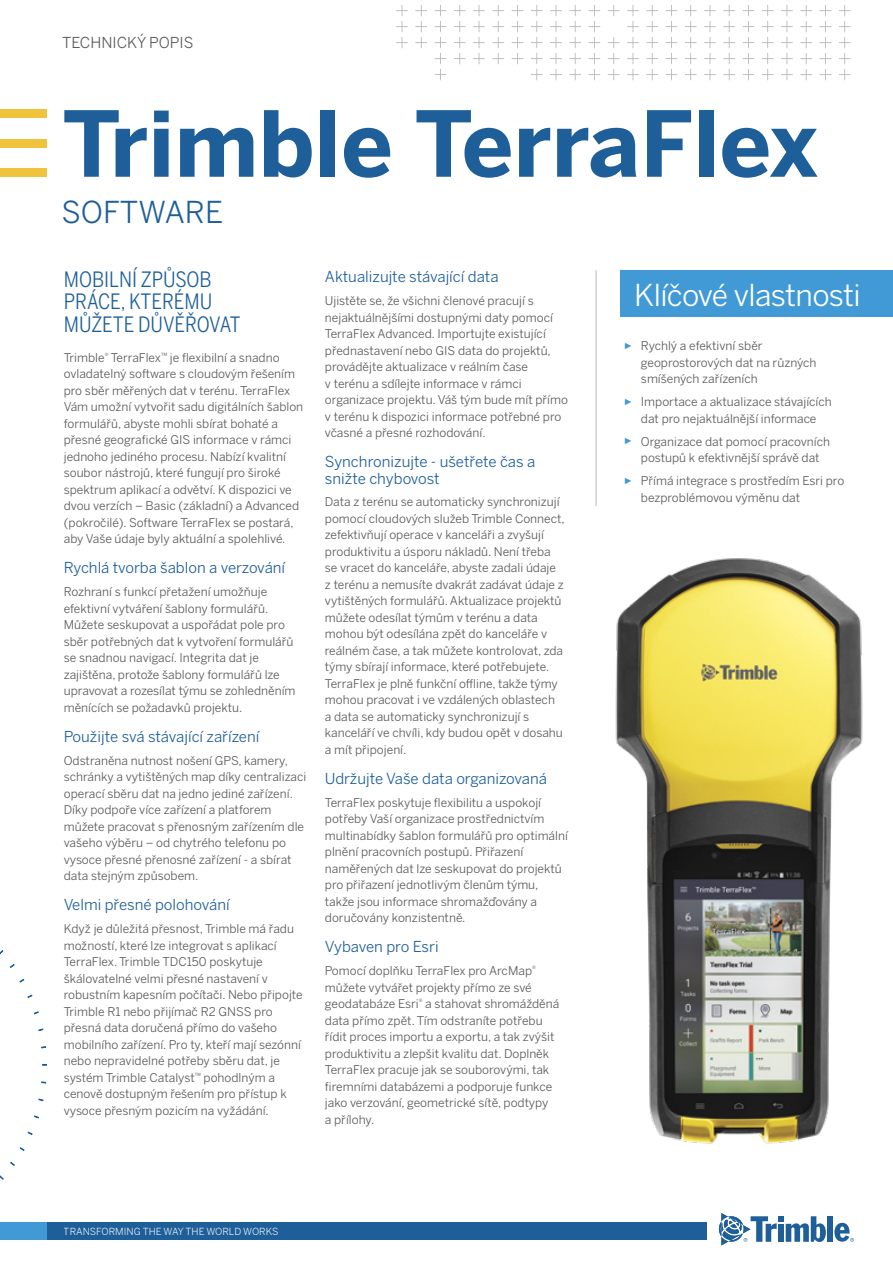
<style>
.page{position:relative;width:893px;height:1263px;background:#fff}
.page>*{position:absolute;margin:0;border:0;box-sizing:border-box;transform-origin:0 0}
.t1{font:700 90px "Benton Sans";color:#1e5f9a}
.t2{font:30px "Benton Sans";letter-spacing:-.02em;color:#fff}
.t3{font:30px "Benton Sans";color:#1e5f9a}
.t4{font:21px/22.5px "Benton Sans Condensed";color:#1e5f9a}
.t5{font:15px/16.5px "Benton Sans";color:#1e5f9a}
.t6{font:15px "Benton Sans";color:#59595b}
.t7{font:12px/16.5px "Benton Sans";color:#59595b}
.t8{font:9.75px "Benton Sans";color:#fff}
.s1{font-family:"Arial";font-size:9px;color:#4199d6}
</style>
<div class="page">
<svg style="left:396px;top:0;width:454px;height:80px"></svg>
<div style="left:0;top:110px;width:47px;height:8px;background:#efc33b"></div>
<div style="left:0;top:139px;width:47px;height:8px;background:#efc33b"></div>
<div style="left:0;top:168px;width:47px;height:8px;background:#efc33b"></div>
<div style="left:827px;top:1216px;width:6px;height:26px;background:#1e5f9a"></div>
<svg style="left:719px;top:1213px;width:107px;height:32px"></svg>
<svg style="left:834px;top:1223px;width:20px;height:19px"></svg>
<div style="left:0;top:1222px;width:704px;height:17px;background:#4199d6"></div>
<div style="left:47px;top:1222px;width:659px;height:17px;background:#1e5f9a"></div>
<div style="left:621px;top:270px;width:272px;height:47px;background:#4199d6"></div>
<hr style="left:595px;top:270px;width:2px;height:236px;background:#d0cfd0">
<svg style="left:41px;top:1081px;width:5px;height:3px"></svg>
<svg style="left:38px;top:1098px;width:6px;height:3px"></svg>
<svg style="left:34px;top:1115px;width:5px;height:4px"></svg>
<svg style="left:27px;top:1131px;width:6px;height:4px"></svg>
<svg style="left:19px;top:1147px;width:6px;height:4px"></svg>
<svg style="left:10px;top:1161px;width:5px;height:5px"></svg>
<svg style="left:0;top:950px;width:4px;height:5px"></svg>
<svg style="left:10px;top:963px;width:5px;height:5px"></svg>
<svg style="left:19px;top:978px;width:6px;height:5px"></svg>
<svg style="left:27px;top:994px;width:6px;height:4px"></svg>
<svg style="left:34px;top:1011px;width:5px;height:3px"></svg>
<svg style="left:38px;top:1028px;width:6px;height:3px"></svg>
<img style="left:615px;top:558px;width:248px;height:586px">
<p class="t6" style="left:62px;top:34px;width:133px">TECHNICKÝ POPIS</p>
<h1 class="t1" style="left:62px;top:87px;width:757px">Trimble TerraFlex</h1>
<h2 class="t3" style="left:62px;top:195px;width:163px">SOFTWARE</h2>
<h3 class="t4" style="left:64px;top:268px;width:178px">MOBILNÍ ZPŮSOB<br>PRÁCE, KTERÉMU<br>MŮŽETE DŮVĚŘOVAT</h3>
<p class="t7" style="left:64px;top:349px;width:241px">Trimble<sup>®</sup> TerraFlex<sup>™</sup> je flexibilní a snadno ovladatelný software s cloudovým řešením pro sběr měřených dat v terénu. TerraFlex Vám umožní vytvořit sadu digitálních šablon formulářů, abyste mohli sbírat bohaté a přesné geografické GIS informace v rámci jednoho jediného procesu. Nabízí kvalitní soubor nástrojů, které fungují pro široké spektrum aplikací a odvětví. K dispozici ve dvou verzích – Basic (základní) a Advanced (pokročilé). Software TerraFlex se postará, aby Vaše údaje byly aktuální a spolehlivé.</p>
<p class="t5" style="left:64px;top:560px;width:223px">Rychlá tvorba šablon a verzování</p>
<p class="t7" style="left:64px;top:584px;width:233px">Rozhraní s funkcí přetažení umožňuje efektivní vytváření šablony formulářů.<br>Můžete seskupovat a uspořádat pole pro sběr potřebných dat k vytvoření formulářů se snadnou navigací. Integrita dat je zajištěna, protože šablony formulářů lze upravovat a rozesílat týmu se zohledněním měnících se požadavků projektu.</p>
<p class="t5" style="left:64px;top:728px;width:197px">Použijte svá stávající zařízení</p>
<p class="t7" style="left:64px;top:752px;width:244px">Odstraněna nutnost nošení GPS, kamery, schránky a vytištěných map díky centralizaci operací sběru dat na jedno jediné zařízení.<br>Díky podpoře více zařízení a platforem můžete pracovat s přenosným zařízením dle vašeho výběru – od chytrého telefonu po vysoce přesné přenosné zařízení - a sbírat data stejným způsobem.</p>
<p class="t5" style="left:64px;top:896px;width:167px">Velmi přesné polohování</p>
<p class="t7" style="left:64px;top:920px;width:240px">Když je důležitá přesnost, Trimble má řadu možností, které lze integrovat s aplikací TerraFlex. Trimble TDC150 poskytuje škálovatelné velmi přesné nastavení v robustním kapesním počítači. Nebo připojte Trimble R1 nebo přijímač R2 GNSS pro přesná data doručená přímo do vašeho mobilního zařízení. Pro ty, kteří mají sezónní nebo nepravidelné potřeby sběru dat, je systém Trimble Catalyst<sup>™</sup> pohodlným a cenově dostupným řešením pro přístup k vysoce přesným pozicím na vyžádání.</p>
<p class="t5" style="left:325px;top:268px;width:175px">Aktualizujte stávající data</p>
<p class="t7" style="left:325px;top:292px;width:245px">Ujistěte se, že všichni členové pracují s nejaktuálnějšími dostupnými daty pomocí TerraFlex Advanced. Importujte existující přednastavení nebo GIS data do projektů, provádějte aktualizace v reálním čase<br>v terénu a sdílejte informace v rámci organizace projektu. Váš tým bude mít přímo v terénu k dispozici informace potřebné pro včasné a přesné rozhodování.</p>
<p class="t5" style="left:325px;top:453px;width:212px">Synchronizujte - ušetřete čas a snižte chybovost</p>
<p class="t7" style="left:325px;top:494px;width:241px">Data z terénu se automaticky synchronizují pomocí cloudových služeb Trimble Connect, zefektivňují operace v kanceláři a zvyšují produktivitu a úsporu nákladů. Není třeba se vracet do kanceláře, abyste zadali údaje z terénu a nemusíte dvakrát zadávat údaje z vytištěných formulářů. Aktualizace projektů můžete odesílat týmům v terénu a data mohou být odesílána zpět do kanceláře v reálném čase, a tak můžete kontrolovat, zda týmy sbírají informace, které potřebujete.<br>TerraFlex je plně funkční offline, takže týmy mohou pracovat i ve vzdálených oblastech<br>a data se automaticky synchronizují s kanceláří ve chvíli, kdy budou opět v dosahu a mít připojení.</p>
<p class="t5" style="left:325px;top:770px;width:224px">Udržujte Vaše data organizovaná</p>
<p class="t7" style="left:325px;top:794px;width:245px">TerraFlex poskytuje flexibilitu a uspokojí potřeby Vaší organizace prostřednictvím multinabídky šablon formulářů pro optimální plnění pracovních postupů. Přiřazení naměřených dat lze seskupovat do projektů pro přiřazení jednotlivým členům týmu, takže jsou informace shromažďovány a doručovány konzistentně.</p>
<p class="t5" style="left:325px;top:939px;width:115px">Vybaven pro Esri</p>
<p class="t7" style="left:325px;top:963px;width:236px">Pomocí doplňku TerraFlex pro ArcMap<sup>® </sup>můžete vytvářet projekty přímo ze své geodatabáze Esri<sup>®</sup> a stahovat shromážděná data přímo zpět. Tím odstraníte potřebu řídit proces importu a exportu, a tak zvýšit produktivitu a zlepšit kvalitu dat. Doplněk TerraFlex pracuje jak se souborovými, tak firemními databázemi a podporuje funkce jako verzování, geometrické sítě, podtypy<br>a přílohy.</p>
<p class="t8" style="left:64px;top:1225px;width:216px">TRANSFORMING THE WAY THE WORLD WORKS</p>
<h2 class="t2" style="left:634px;top:277px;width:228px">Klíčové vlastnosti</h2>
<p class="t7" style="left:641px;top:338px;width:177px;text-indent:-17px"><span class="s1">►</span> Rychlý a efektivní sběr geoprostorových dat na různých smíšených zařízeních</p>
<p class="t7" style="left:624px;top:394px;width:209px;text-align:center"><span class="s1">►</span> Importace a aktualizace stávajících dat pro nejaktuálnější informace</p>
<p class="t7" style="left:624px;top:433px;width:208px;text-align:center"><span class="s1">►</span> Organizace dat pomocí pracovních postupů k efektivnější správě dat</p>
<p class="t7" style="left:641px;top:473px;width:205px;text-indent:-17px"><span class="s1">►</span> Přímá integrace s prostředím Esri pro bezproblémovou výměnu dat</p>
</div>
